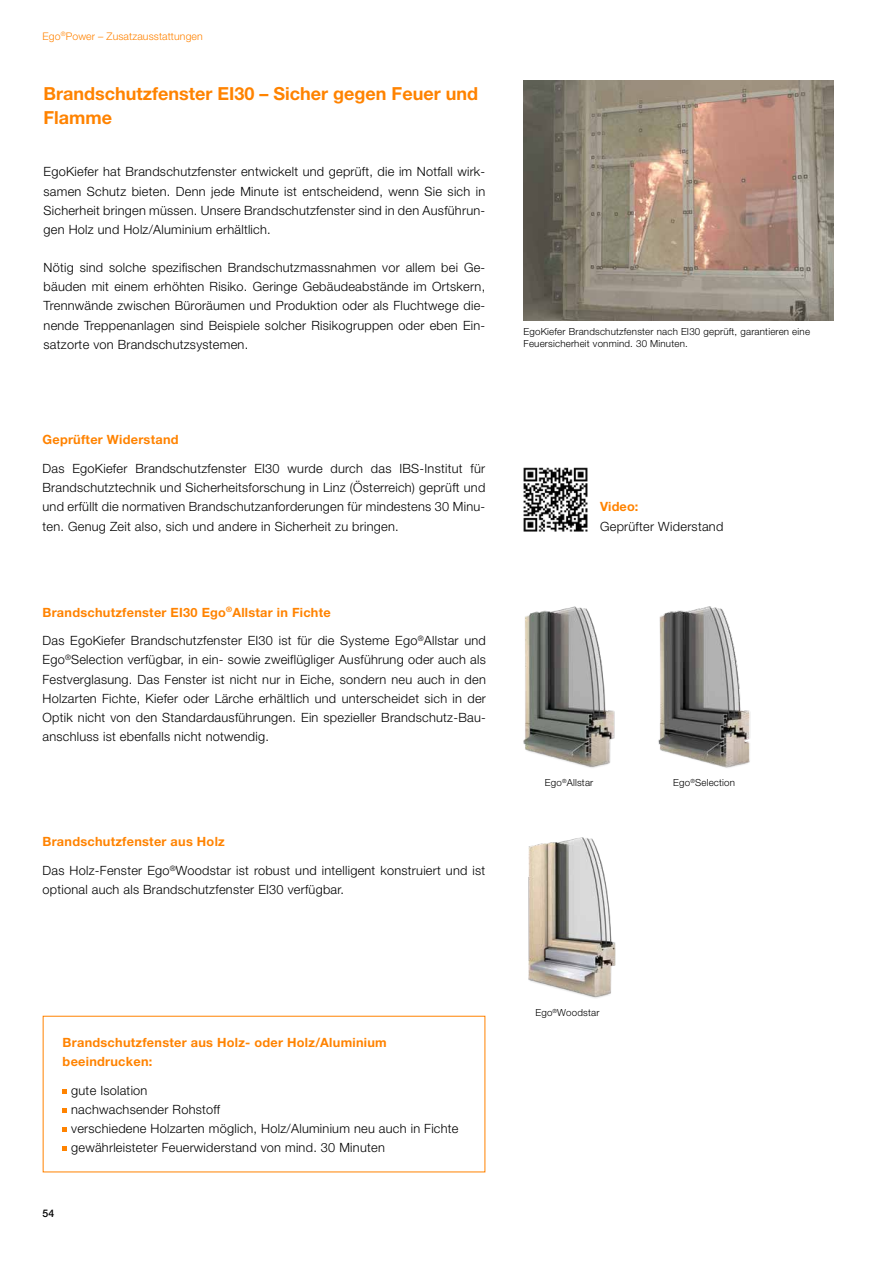
<style>
.page{position:relative;width:893px;height:1263px;background:#fff}
.page>*{position:absolute;margin:0;border:0;box-sizing:border-box;transform-origin:0 0}
.t1{font:700 18px/24px "Helvetica Neue LT Std";color:#ff8300}
.t2{font:300 12.75px/19.2px "Helvetica Neue LT Std";letter-spacing:.02em;color:#000;text-align:justify}
.t3{font:700 12.75px/19.2px "Helvetica Neue LT Std";letter-spacing:.02em;color:#ff8300}
.t4{font:300 10.5px "Helvetica Neue LT Std";letter-spacing:.01em;color:#ff8300}
.t5{font:500 10.5px "Helvetica Neue LT Std";color:#000}
.t6{font:300 9.75px/12px "Helvetica Neue LT Std";letter-spacing:.02em;color:#000}
</style>
<div class="page">
<img style="left:524px;top:81px;width:309px;height:239px">
<img style="left:523px;top:606px;width:227px;height:162px">
<img style="left:528px;top:837px;width:88px;height:161px">
<img style="left:524px;top:468px;width:63px;height:63px">
<svg style="left:63px;top:1089px;width:4px;height:4px"></svg>
<svg style="left:63px;top:1108px;width:4px;height:5px"></svg>
<svg style="left:63px;top:1127px;width:4px;height:5px"></svg>
<svg style="left:63px;top:1146px;width:4px;height:5px"></svg>
<p class="t4" style="left:43px;top:30px;width:162px">Ego<sup>®</sup>Power – Zusatzausstattungen</p>
<h1 class="t1" style="left:44px;top:81px;width:436px">Brandschutzfenster EI30 – Sicher gegen Feuer und<br>Flamme</h1>
<p class="t2" style="left:44px;top:162px;width:443px">EgoKiefer hat Brandschutzfenster entwickelt und geprüft, die im Notfall wirk&shy;samen Schutz bieten. Denn jede Minute ist entscheidend, wenn Sie sich in Sicherheit bringen müssen. Unsere Brandschutzfenster sind in den Ausführun&shy;gen Holz und Holz/Aluminium erhältlich.</p>
<p class="t2" style="left:44px;top:258px;width:443px">Nötig sind solche spezifischen Brandschutzmassnahmen vor allem bei Ge&shy;bäuden mit einem erhöhten Risiko. Geringe Gebäudeabstände im Ortskern, Trennwände zwischen Büroräumen und Produktion oder als Fluchtwege die&shy;nende Treppenanlagen sind Beispiele solcher Risikogruppen oder eben Ein&shy;satzorte von Brandschutzsystemen.</p>
<p class="t3" style="left:43px;top:430px;width:138px">Geprüfter Widerstand</p>
<p class="t2" style="left:43px;top:459px;width:444px">Das EgoKiefer Brandschutzfenster EI30 wurde durch das IBS-Institut für Brandschutztechnik und Sicherheitsforschung in Linz (Österreich) geprüft und und erfüllt die normativen Brandschutzanforderungen für mindestens 30 Minu&shy;ten. Genug Zeit also, sich und andere in Sicherheit zu bringen.</p>
<p class="t3" style="left:43px;top:602px;width:290px">Brandschutzfenster EI30 Ego<sup>®</sup>Allstar in Fichte</p>
<p class="t2" style="left:43px;top:631px;width:445px">Das EgoKiefer Brandschutzfenster EI30 ist für die Systeme Ego<sup>®</sup>Allstar und Ego<sup>®</sup>Selection verfügbar, in ein- sowie zweiflügliger Ausführung oder auch als Festverglasung. Das Fenster ist nicht nur in Eiche, sondern neu auch in den Holzarten Fichte, Kiefer oder Lärche erhältlich und unterscheidet sich in der Optik nicht von den Standardausführungen. Ein spezieller Brandschutz-Bau&shy;anschluss ist ebenfalls nicht notwendig.</p>
<p class="t3" style="left:43px;top:832px;width:184px">Brandschutzfenster aus Holz</p>
<p class="t2" style="left:43px;top:860px;width:444px">Das Holz-Fenster Ego<sup>®</sup>Woodstar ist robust und intelligent konstruiert und ist optional auch als Brandschutzfenster EI30 verfügbar.</p>
<p class="t6" style="left:524px;top:326px;width:288px">EgoKiefer Brandschutzfenster nach EI30 geprüft, garantieren eine<br>Feuersicherheit vonmind. 30 Minuten.</p>
<p class="t3" style="left:600px;top:497px;width:40px">Video:</p>
<p class="t2" style="left:600px;top:516px;width:125px">Geprüfter Widerstand</p>
<p class="t6" style="left:545px;top:776px;width:50px">Ego<sup>®</sup>Allstar</p>
<p class="t6" style="left:673px;top:776px;width:63px">Ego<sup>®</sup>Selection</p>
<p class="t3" style="left:63px;top:1033px;width:326px">Brandschutzfenster aus Holz- oder Holz/Aluminium beeindrucken:</p>
<p class="t2" style="left:71px;top:1080px;width:389px;text-align:left">gute Isolation<br>nachwachsender Rohstoff<br>verschiedene Holzarten möglich, Holz/Aluminium neu auch in Fichte gewährleisteter Feuerwiderstand von mind. 30 Minuten</p>
<p class="t5" style="left:43px;top:1207px;width:13px">54</p>
<p class="t6" style="left:535px;top:1006px;width:66px">Ego<sup>®</sup>Woodstar</p>
</div>
